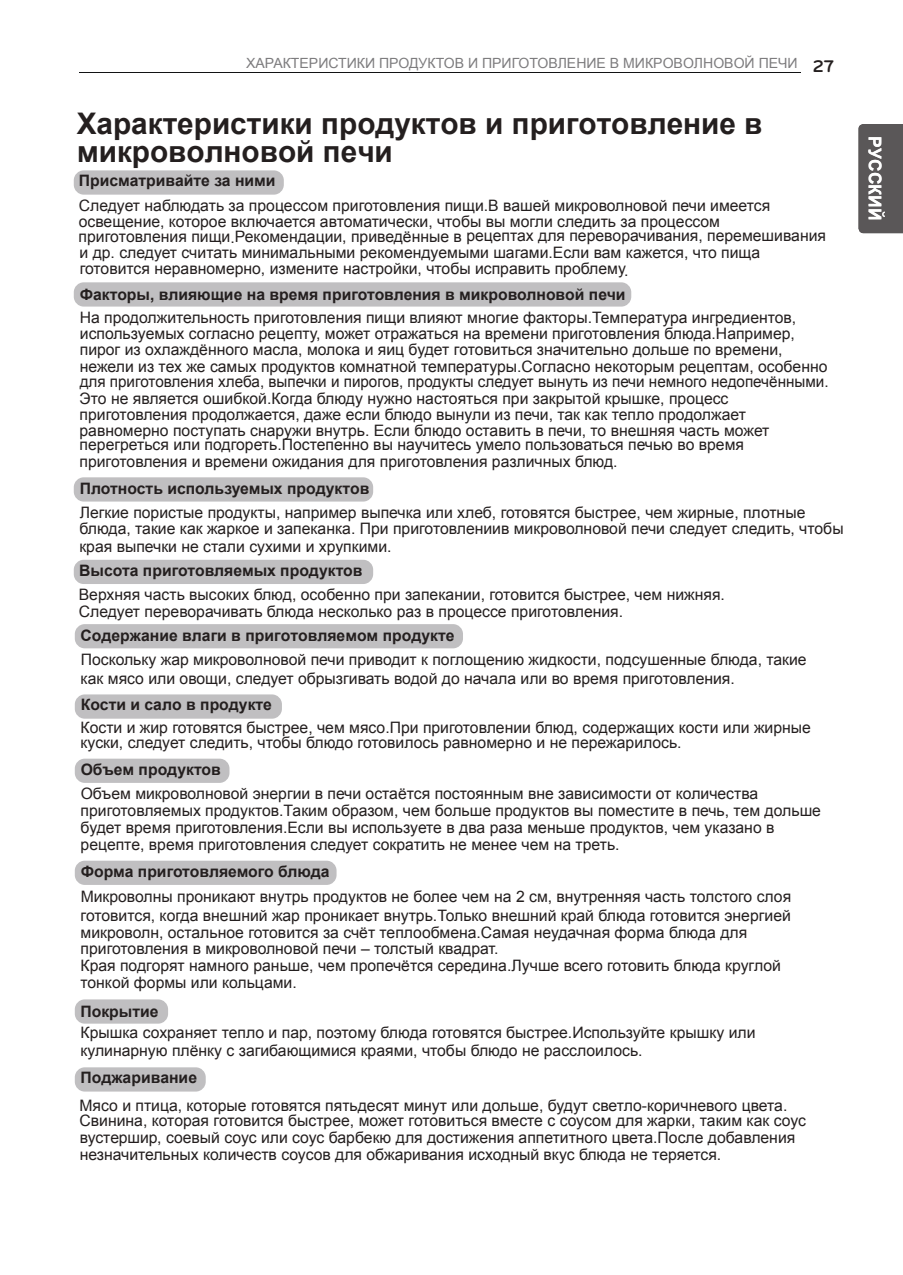
<style>
.page{position:relative;width:903px;height:1275px;background:#fff}
.page>*{position:absolute;margin:0;border:0;box-sizing:border-box;transform-origin:0 0}
.t1{font:700 29.75px/28px "Arial";color:#241f1f}
.t2{font:700 17.5px "Arial";color:#fff}
.t3{font:700 17.5px "Bryant LG";color:#241f1f}
.t4{font:15.75px/15.9px "Arial";color:#241f1f}
.t5{font:700 15.75px "Arial";color:#241f1f}
.t6{font:14px "Arial";color:#7d7c7e}
</style>
<div class="page">
<div style="left:74px;top:170px;width:210px;height:25px;background:#c0bfc1;border-radius:10px"></div>
<div style="left:74px;top:282px;width:557px;height:25px;background:#c0bfc1;border-radius:10px"></div>
<div style="left:74px;top:477px;width:299px;height:25px;background:#c0bfc1;border-radius:10px"></div>
<div style="left:74px;top:560px;width:299px;height:24px;background:#c0bfc1;border-radius:10px"></div>
<hr style="left:79px;top:72px;width:721px;height:1px;background:#121314">
<div style="left:75px;top:759px;width:154px;height:24px;background:#c0bfc1;border-radius:10px"></div>
<div style="left:75px;top:624px;width:388px;height:24px;background:#c0bfc1;border-radius:10px"></div>
<div style="left:75px;top:694px;width:207px;height:25px;background:#c0bfc1;border-radius:10px"></div>
<div style="left:75px;top:861px;width:262px;height:24px;background:#c0bfc1;border-radius:10px"></div>
<div style="left:75px;top:999px;width:93px;height:25px;background:#c0bfc1;border-radius:10px"></div>
<div style="left:75px;top:1067px;width:131px;height:24px;background:#c0bfc1;border-radius:10px"></div>
<div style="left:858px;top:124px;width:45px;height:109px;background:#5a5758"></div>
<p class="t6" style="left:246px;top:54px;width:553px">ХАРАКТЕРИСТИКИ ПРОДУКТОВ И ПРИГОТОВЛЕНИЕ В МИКРОВОЛНОВОЙ ПЕЧИ</p>
<h1 class="t1" style="left:77px;top:111px;width:687px">Характеристики продуктов и приготовление в микроволновой печи</h1>
<p class="t3" style="left:813px;top:55px;width:23px">27</p>
<p class="t5" style="left:79px;top:170px;width:198px">Присматривайте за ними</p>
<p class="t4" style="left:79px;top:198px;width:749px">Следует наблюдать за процессом приготовления пищи.В вашей микроволновой печи имеется освещение, которое включается автоматически, чтобы вы могли следить за процессом приготовления пищи.Рекомендации, приведённые в рецептах для переворачивания, перемешивания и др. следует считать минимальными рекомендуемыми шагами.Если вам кажется, что пища готовится неравномерно, измените настройки, чтобы исправить проблему.</p>
<p class="t5" style="left:80px;top:284px;width:547px">Факторы, влияющие на время приготовления в микроволновой печи</p>
<p class="t4" style="left:80px;top:310px;width:750px">На продолжительность приготовления пищи влияют многие факторы.Температура ингредиентов, используемых согласно рецепту, может отражаться на времени приготовления блюда.Например, пирог из охлаждённого масла, молока и яиц будет готовиться значительно дольше по времени, нежели из тех же самых продуктов комнатной температуры.Согласно некоторым рецептам, особенно для приготовления хлеба, выпечки и пирогов, продукты следует вынуть из печи немного недопечёнными.<br>Это не является ошибкой.Когда блюду нужно настояться при закрытой крышке, процесс приготовления продолжается, даже если блюдо вынули из печи, так как тепло продолжает равномерно поступать снаружи внутрь. Если блюдо оставить в печи, то внешняя часть может перегреться или подгореть.Постепенно вы научитесь умело пользоваться печью во время</p>
<p class="t4" style="left:80px;top:454px;width:540px">приготовления и времени ожидания для приготовления различных блюд.</p>
<p class="t5" style="left:80px;top:478px;width:291px">Плотность используемых продуктов</p>
<p class="t4" style="left:79px;top:504px;width:766px;line-height:17px">Легкие пористые продукты, например выпечка или хлеб, готовятся быстрее, чем жирные, плотные блюда, такие как жаркое и запеканка. При приготовлениив микроволновой печи следует следить, чтобы края выпечки не стали сухими и хрупкими.</p>
<p class="t5" style="left:79px;top:560px;width:285px">Высота приготовляемых продуктов</p>
<p class="t4" style="left:79px;top:586px;width:648px;line-height:16.8px">Верхняя часть высоких блюд, особенно при запекании, готовится быстрее, чем нижняя.<br>Следует переворачивать блюда несколько раз в процессе приготовления.</p>
<p class="t4" style="left:81px;top:650px;width:727px;line-height:18.9px">Поскольку жар микроволновой печи приводит к поглощению жидкости, подсушенные блюда, такие как мясо или овощи, следует обрызгивать водой до начала или во время приготовления.</p>
<p class="t5" style="left:81px;top:625px;width:375px">Содержание влаги в приготовляемом продукте</p>
<p class="t5" style="left:81px;top:694px;width:193px">Кости и сало в продукте</p>
<p class="t4" style="left:81px;top:720px;width:732px;line-height:14.9px">Кости и жир готовятся быстрее, чем мясо.При приготовлении блюд, содержащих кости или жирные куски, следует следить, чтобы блюдо готовилось равномерно и не пережарилось.</p>
<p class="t5" style="left:81px;top:759px;width:142px">Объем продуктов</p>
<p class="t4" style="left:81px;top:785px;width:742px;line-height:17.2px">Объем микроволновой энергии в печи остаётся постоянным вне зависимости от количества приготовляемых продуктов.Таким образом, чем больше продуктов вы поместите в печь, тем дольше будет время приготовления.Если вы используете в два раза меньше продуктов, чем указано в рецепте, время приготовления следует сократить не менее чем на треть.</p>
<p class="t5" style="left:81px;top:861px;width:250px">Форма приготовляемого блюда</p>
<p class="t4" style="left:81px;top:888px;width:712px;line-height:17.8px;text-align:justify">Микроволны проникают внутрь продуктов не более чем на 2 см, внутренняя часть толстого слоя готовится, когда внешний жар проникает внутрь.Только внешний край блюда готовится энергией микроволн, остальное готовится за счёт теплообмена.Самая неудачная форма блюда для</p>
<p class="t4" style="left:80px;top:940px;width:702px;line-height:17px">приготовления в микроволновой печи – толстый квадрат.<br>Края подгорят намного раньше, чем пропечётся середина.Лучше всего готовить блюда круглой тонкой формы или кольцами.</p>
<p class="t5" style="left:80px;top:1000px;width:80px">Покрытие</p>
<p class="t4" style="left:80px;top:1024px;width:676px;line-height:17.3px">Крышка сохраняет тепло и пар, поэтому блюда готовятся быстрее.Используйте крышку или кулинарную плёнку с загибающимися краями, чтобы блюдо не расслоилось.</p>
<p class="t5" style="left:80px;top:1067px;width:118px">Поджаривание</p>
<p class="t4" style="left:79px;top:1098px;width:728px;line-height:15.4px">Мясо и птица, которые готовятся пятьдесят минут или дольше, будут светло-коричневого цвета.<br>Свинина, которая готовится быстрее, может готовиться вместе с соусом для жарки, таким как соус</p>
<p class="t4" style="left:80px;top:1129px;width:717px;line-height:17px">вустершир, соевый соус или соус барбекю для достижения аппетитного цвета.После добавления незначительных количеств соусов для обжаривания исходный вкус блюда не теряется.</p>
<p class="t2" style="left:887px;top:136px;width:85px;rotate:90deg">PУССКИЙ</p>
</div>
